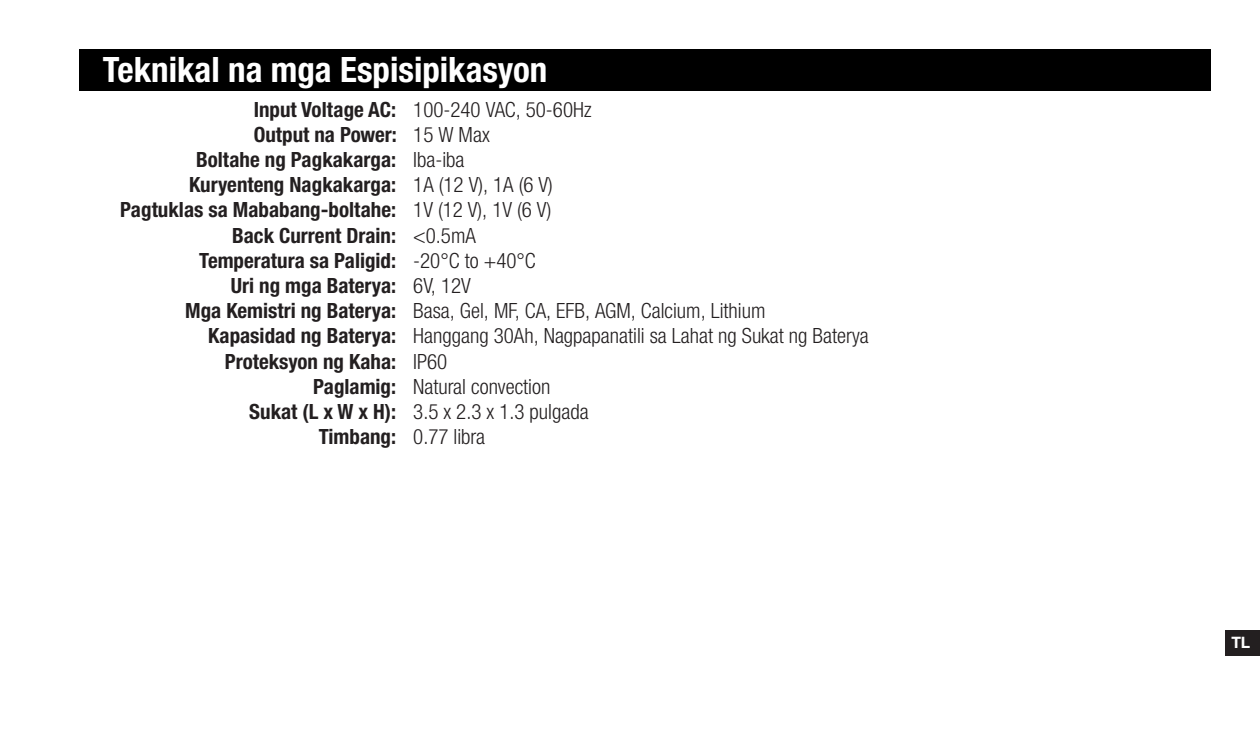
<style>
.page{position:relative;width:1260px;height:756px;background:#fff}
.page>*{position:absolute;margin:0;border:0;box-sizing:border-box;transform-origin:0 0}
.t1{font:700 condensed 35px "Helvetica Neue LTW1 G";color:#fff}
.t2{font:700 condensed 21px "Helvetica Neue LTW1 G";color:#231f20}
.t3{font:300 condensed 21px "Helvetica Neue LTW1 G";color:#231f20}
.t4{font:700 15.75px "Helvetica Neue LT Std";color:#fff}
</style>
<div class="page">
<div style="left:1226px;top:630px;width:34px;height:25px;background:#231f20"></div>
<div style="left:79px;top:50px;width:1132px;height:41px;background:#000"></div>
<p class="t1" style="left:103px;top:49px;width:446px">Teknikal na mga Espisipikasyon</p>
<p class="t2" style="left:254px;top:96px;width:144px">Input Voltage AC:</p>
<p class="t2" style="left:254px;top:122px;width:145px">Output na Power:</p>
<p class="t2" style="left:196px;top:147px;width:202px">Boltahe ng Pagkakarga:</p>
<p class="t2" style="left:189px;top:172px;width:208px">Kuryenteng Nagkakarga:</p>
<p class="t2" style="left:120px;top:197px;width:277px">Pagtuklas sa Mababang-boltahe:</p>
<p class="t2" style="left:232px;top:222px;width:166px">Back Current Drain:</p>
<p class="t2" style="left:199px;top:248px;width:198px">Temperatura sa Paligid:</p>
<p class="t2" style="left:231px;top:273px;width:167px">Uri ng mga Baterya:</p>
<p class="t2" style="left:185px;top:298px;width:212px">Mga Kemistri ng Baterya:</p>
<p class="t2" style="left:208px;top:323px;width:189px">Kapasidad ng Baterya:</p>
<p class="t2" style="left:225px;top:348px;width:173px">Proteksyon ng Kaha:</p>
<p class="t2" style="left:313px;top:374px;width:85px">Paglamig:</p>
<p class="t2" style="left:249px;top:399px;width:148px">Sukat (L x W x H):</p>
<p class="t2" style="left:319px;top:424px;width:79px">Timbang:</p>
<p class="t3" style="left:413px;top:97px;width:180px">100-240 VAC, 50-60Hz</p>
<p class="t3" style="left:413px;top:122px;width:78px">15 W Max</p>
<p class="t3" style="left:413px;top:147px;width:53px">Iba-iba</p>
<p class="t3" style="left:413px;top:172px;width:141px">1A (12 V), 1A (6 V)</p>
<p class="t3" style="left:413px;top:198px;width:140px">1V (12 V), 1V (6 V)</p>
<p class="t3" style="left:413px;top:223px;width:64px">&lt;0.5mA</p>
<p class="t3" style="left:413px;top:248px;width:124px">-20°C to +40°C</p>
<p class="t3" style="left:413px;top:273px;width:59px">6V, 12V</p>
<p class="t3" style="left:413px;top:298px;width:354px">Basa, Gel, MF, CA, EFB, AGM, Calcium, Lithium</p>
<p class="t3" style="left:413px;top:324px;width:457px">Hanggang 30Ah, Nagpapanatili sa Lahat ng Sukat ng Baterya</p>
<p class="t3" style="left:413px;top:349px;width:36px">IP60</p>
<p class="t3" style="left:413px;top:374px;width:139px">Natural convection</p>
<p class="t3" style="left:413px;top:399px;width:177px">3.5 x 2.3 x 1.3 pulgada</p>
<p class="t3" style="left:413px;top:424px;width:73px">0.77 libra</p>
<p class="t4" style="left:1231px;top:633px;width:20px">TL</p>
</div>
